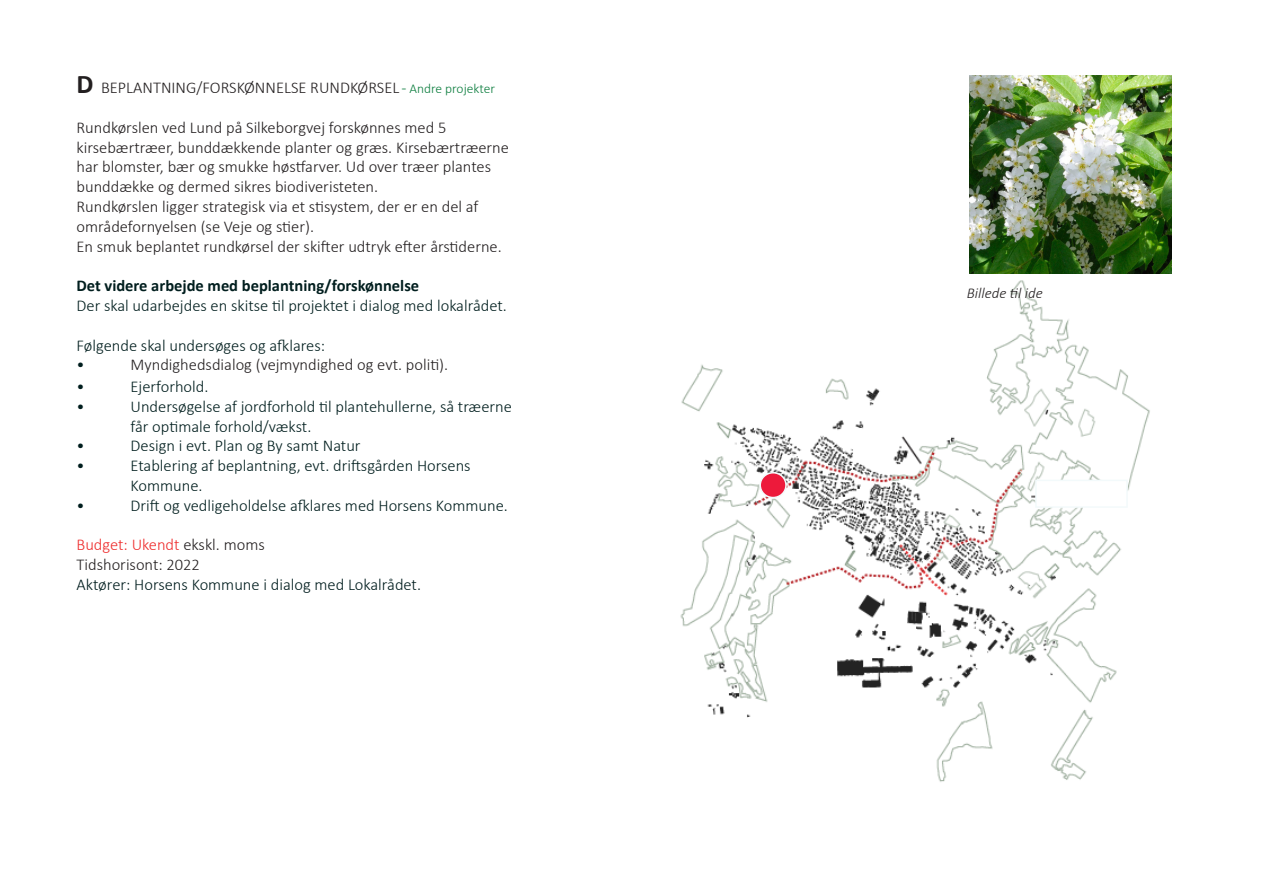
<style>
.page{position:relative;width:1263px;height:893px;background:#fff}
.page>*{position:absolute;margin:0;border:0;box-sizing:border-box;transform-origin:0 0}
.t1{font:300 16.5px/19.8px "Calibri";color:#231f20}
.t2{font:300 16.5px/19.8px "Calibri";color:#001e1e}
.t3{font:700 16.5px "Calibri";color:#001e1e}
.t4{font:300 16.5px "Calibri";color:#001d1e}
.t5{font:300 16.5px "Calibri";color:#ee2d2d}
.t6{font:italic 300 15px "Calibri";color:#231f20}
.s1{font-weight:700;font-size:27px}
.s2{color:#0c7d3e}
.s3{font-size:13.5px;color:#0c7d3e}
.s4{color:#231f20}
</style>
<div class="page">
<img style="left:969px;top:75px;width:202px;height:199px">
<img style="left:680px;top:280px;width:470px;height:502px">
<div style="left:760px;top:473px;width:26px;height:24px;background:#ed1a3b;border-radius:50%"></div>
<div style="left:759px;top:472px;width:28px;height:26px;border:2px solid #f3fafb;border-radius:50%"></div>
<div style="left:1035px;top:480px;width:93px;height:28px;background:#fff;border:2px solid #f3fafb"></div>
<p class="t1" style="left:77px;top:78px;width:420px"><span class="s1">D</span> BEPLANTNING/FORSKØNNELSE RUNDKØRSEL<span class="s2">-</span> <span class="s3">Andre projekter</span></p>
<p class="t1" style="left:77px;top:117px;width:371px">Rundkørslen ved Lund på Silkeborgvej forskønnes med 5</p>
<p class="t1" style="left:77px;top:137px;width:434px">kirsebærtræer, bunddækkende planter og græs. Kirsebærtræerne har blomster, bær og smukke høstfarver. Ud over træer plantes bunddække og dermed sikres biodiveristeten.</p>
<p class="t1" style="left:77px;top:197px;width:403px">Rundkørslen ligger strategisk via et stisystem, der er en del af</p>
<p class="t1" style="left:77px;top:216px;width:239px">områdefornyelsen (se Veje og stier).</p>
<p class="t1" style="left:77px;top:236px;width:427px">En smuk beplantet rundkørsel der skifter udtryk efter årstiderne.</p>
<p class="t3" style="left:77px;top:274px;width:344px">Det videre arbejde med beplantning/forskønnelse</p>
<p class="t2" style="left:77px;top:296px;width:432px">Der skal udarbejdes en skitse til projektet i dialog med lokalrådet.</p>
<p class="t2" style="left:77px;top:335px;width:250px">Følgende skal undersøges og afklares:</p>
<p class="t2" style="left:77px;top:355px;width:10px">•</p>
<p class="t1" style="left:131px;top:355px;width:319px">Myndighedsdialog (vejmyndighed og evt. politi).</p>
<p class="t2" style="left:77px;top:377px;width:10px">•</p>
<p class="t2" style="left:131px;top:377px;width:79px">Ejerforhold.</p>
<p class="t2" style="left:77px;top:396px;width:10px">•</p>
<p class="t2" style="left:131px;top:396px;width:383px">Undersøgelse af jordforhold til plantehullerne, så træerne får optimale forhold/vækst.</p>
<p class="t2" style="left:77px;top:436px;width:10px">•</p>
<p class="t2" style="left:131px;top:436px;width:232px">Design i evt. Plan og By samt Natur</p>
<p class="t2" style="left:77px;top:456px;width:10px">•</p>
<p class="t2" style="left:131px;top:456px;width:342px">Etablering af beplantning, evt. driftsgården Horsens</p>
<p class="t2" style="left:131px;top:476px;width:74px">Kommune.</p>
<p class="t2" style="left:77px;top:495px;width:10px">•</p>
<p class="t2" style="left:131px;top:495px;width:379px">Drift og vedligeholdelse afklares med Horsens Kommune.</p>
<p class="t5" style="left:77px;top:535px;width:190px">Budget: Ukendt <span class="s4">ekskl. moms</span></p>
<p class="t1" style="left:77px;top:555px;width:125px">Tidshorisont: 2022</p>
<p class="t4" style="left:77px;top:574px;width:346px">Aktører: Horsens Kommune i dialog med Lokalrådet.</p>
<p class="t6" style="left:967px;top:284px;width:77px">Billede til ide</p>
</div>
